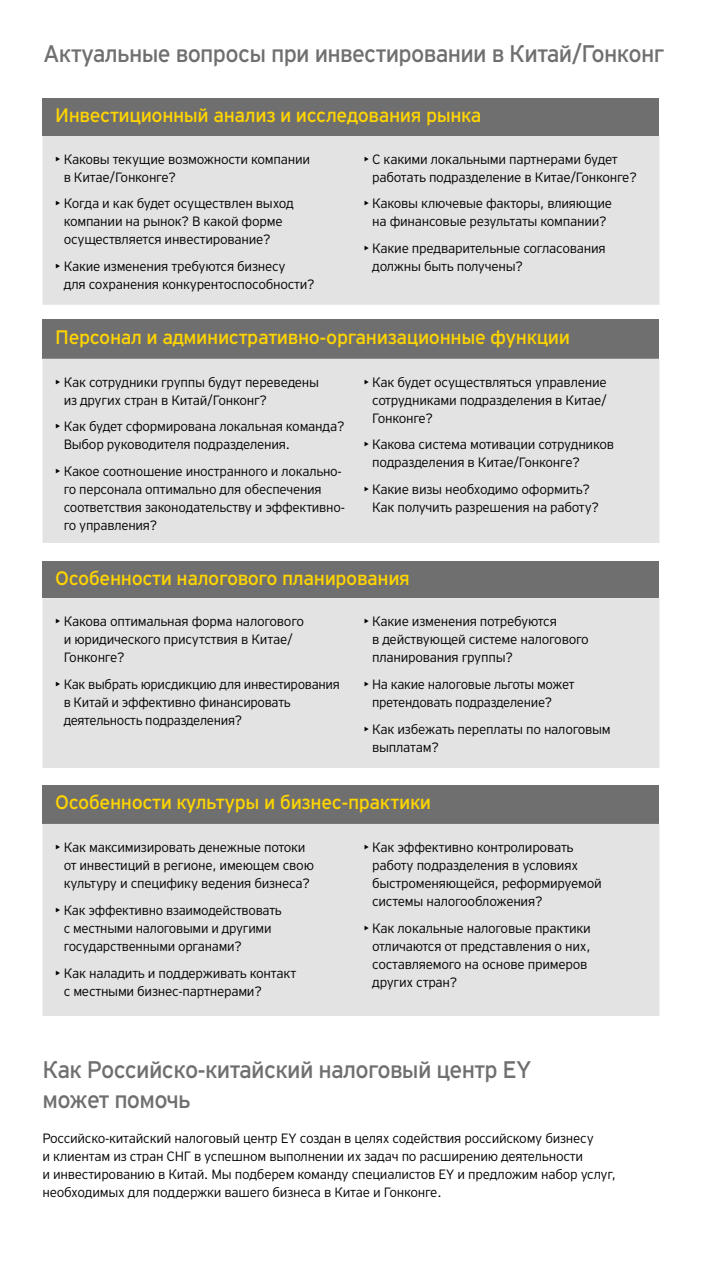
<style>
.page{position:relative;width:702px;height:1263px;background:#fff}
.page>*{position:absolute;margin:0;border:0;box-sizing:border-box;transform-origin:0 0}
.t1{font:24px/30px "EY Interstate";letter-spacing:-.03em;color:#706f6f}
.t2{font:19.5px "EY Interstate";letter-spacing:-.02em;color:#ffd500}
.t3{font:300 13.5px/18px "EY Interstate";letter-spacing:-.02em;color:#000}
</style>
<div class="page">
<div style="left:43px;top:98px;width:616px;height:38px;background:#706f6f"></div>
<div style="left:43px;top:136px;width:616px;height:169px;background:#e3e3e3"></div>
<div style="left:43px;top:319px;width:616px;height:40px;background:#706f6f"></div>
<div style="left:43px;top:359px;width:616px;height:184px;background:#e3e3e3"></div>
<div style="left:43px;top:561px;width:616px;height:37px;background:#706f6f"></div>
<div style="left:43px;top:598px;width:616px;height:170px;background:#e3e3e3"></div>
<div style="left:43px;top:785px;width:616px;height:39px;background:#706f6f"></div>
<div style="left:43px;top:824px;width:616px;height:192px;background:#e3e3e3"></div>
<h1 class="t1" style="left:43px;top:37px;width:622px">Актуальные вопросы при инвестировании в Китай/Гонконг</h1>
<h2 class="t2" style="left:55px;top:102px;width:428px">Инвестиционный анализ и исследования рынка</h2>
<p class="t3" style="left:64px;top:149px;width:248px;text-indent:-8px">• Каковы текущие возможности компании в Китае/Гонконге?</p>
<p class="t3" style="left:64px;top:194px;width:232px;text-indent:-8px">• Когда и как будет осуществлен выход компании на рынок? В какой форме осуществляется инвестирование?</p>
<p class="t3" style="left:64px;top:256px;width:252px;text-indent:-8px">• Какие изменения требуются бизнесу<br>для сохранения конкурентоспособности?</p>
<p class="t3" style="left:372px;top:149px;width:266px;text-indent:-8px">• С какими локальными партнерами будет работать подразделение в Китае/Гонконге?</p>
<p class="t3" style="left:364px;top:194px;width:250px;text-align:center">• Каковы ключевые факторы, влияющие на финансовые результаты компании?</p>
<p class="t3" style="left:372px;top:238px;width:235px;text-indent:-8px">• Какие предварительные согласования должны быть получены?</p>
<h2 class="t2" style="left:55px;top:323px;width:516px">Персонал и административно-организационные функции</h2>
<p class="t3" style="left:64px;top:372px;width:257px;text-indent:-8px">• Как сотрудники группы будут переведены из других стран в Китай/Гонконг?</p>
<p class="t3" style="left:64px;top:416px;width:282px;text-indent:-8px">• Как будет сформирована локальная команда?<br>Выбор руководителя подразделения.</p>
<p class="t3" style="left:64px;top:461px;width:283px;text-indent:-8px">• Какое соотношение иностранного и локально&shy;го персонала оптимально для обеспечения соответствия законодательству и эффективно&shy;го управления?</p>
<p class="t3" style="left:372px;top:372px;width:236px;text-align:justify;text-indent:-8px">• Как будет осуществляться управление сотрудниками подразделения в Китае/ Гонконге?</p>
<p class="t3" style="left:372px;top:434px;width:243px;text-indent:-8px">• Какова система мотивации сотрудников подразделения в Китае/Гонконге?</p>
<p class="t3" style="left:372px;top:479px;width:228px;text-indent:-8px">• Какие визы необходимо оформить?<br>Как получить разрешения на работу?</p>
<h2 class="t2" style="left:55px;top:565px;width:356px">Особенности налогового планирования</h2>
<p class="t3" style="left:64px;top:611px;width:242px;text-indent:-8px">• Какова оптимальная форма налогового и юридического присутствия в Китае/<br>Гонконге?</p>
<p class="t3" style="left:64px;top:674px;width:277px;text-indent:-8px">• Как выбрать юрисдикцию для инвестирования в Китай и эффективно финансировать деятельность подразделения?</p>
<p class="t3" style="left:372px;top:611px;width:218px;text-indent:-8px">• Какие изменения потребуются<br>в действующей системе налогового планирования группы?</p>
<p class="t3" style="left:372px;top:674px;width:204px;text-indent:-8px">• На какие налоговые льготы может претендовать подразделение?</p>
<p class="t3" style="left:372px;top:719px;width:240px;text-indent:-8px">• Как избежать переплаты по налоговым выплатам?</p>
<h2 class="t2" style="left:55px;top:789px;width:377px">Особенности культуры и бизнес-практики</h2>
<p class="t3" style="left:64px;top:837px;width:252px;text-indent:-8px">• Как максимизировать денежные потоки от инвестиций в регионе, имеющем свою культуру и специфику ведения бизнеса?</p>
<p class="t3" style="left:64px;top:900px;width:219px;text-indent:-8px">• Как эффективно взаимодействовать с местными налоговыми и другими государственными органами?</p>
<p class="t3" style="left:64px;top:963px;width:234px;text-indent:-8px">• Как наладить и поддерживать контакт с местными бизнес-партнерами?</p>
<p class="t3" style="left:372px;top:837px;width:231px;text-indent:-8px">• Как эффективно контролировать работу подразделения в условиях быстроменяющейся, реформируемой системы налогообложения?</p>
<p class="t3" style="left:372px;top:918px;width:220px;text-indent:-8px">• Как локальные налоговые практики отличаются от представления о них, составляемого на основе примеров других стран?</p>
<h1 class="t1" style="left:43px;top:1053px;width:490px">Как Российско-китайский налоговый центр EY может помочь</h1>
<p class="t3" style="left:43px;top:1129px;width:575px">Российско-китайский налоговый центр EY создан в целях содействия российскому бизнесу<br>и клиентам из стран СНГ в успешном выполнении их задач по расширению деятельности<br>и инвестированию в Китай. Мы подберем команду специалистов EY и предложим набор услуг, необходимых для поддержки вашего бизнеса в Китае и Гонконге.</p>
</div>
